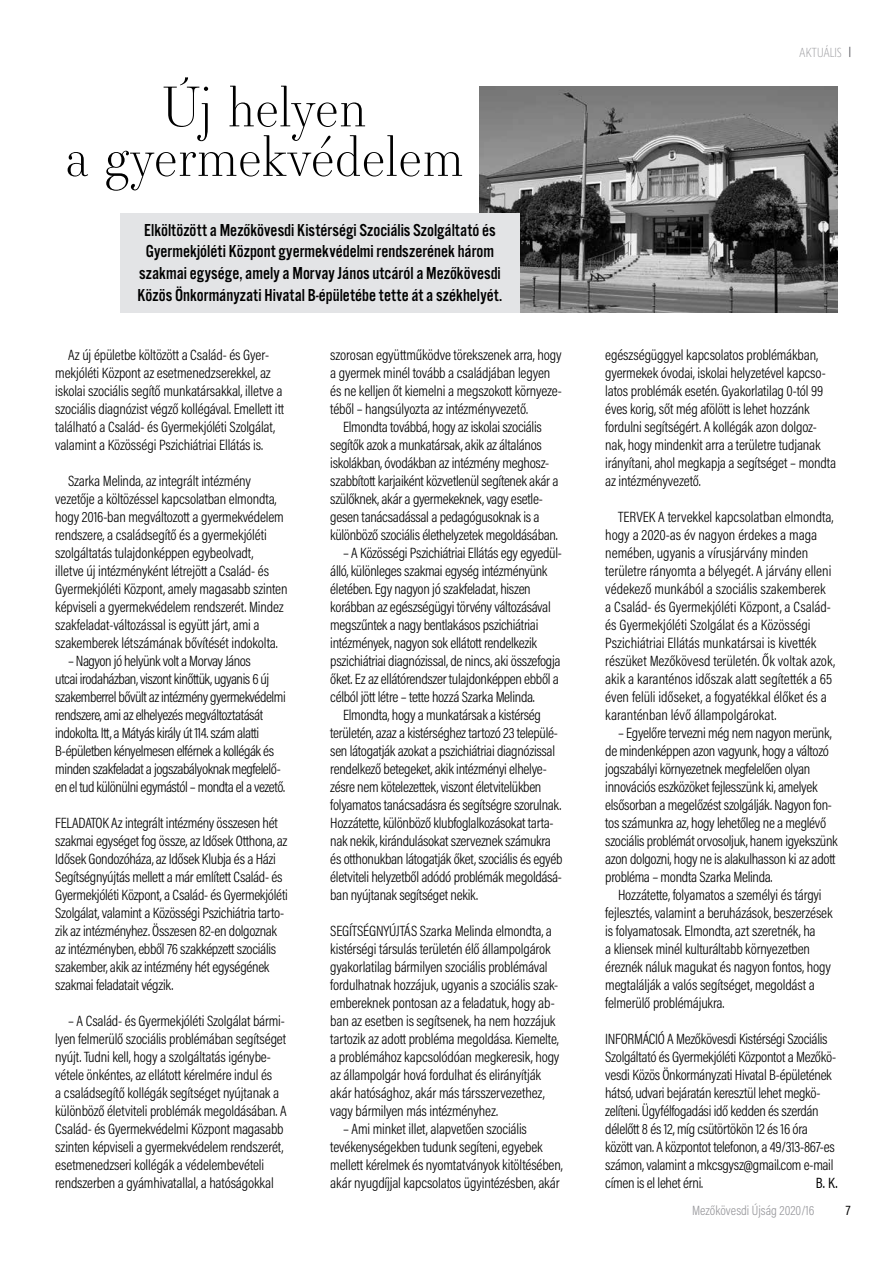
<style>
.page{position:relative;width:893px;height:1263px;background:#fff}
.page>*{position:absolute;margin:0;border:0;box-sizing:border-box;transform-origin:0 0}
.t1{font:300 54px/49.5px "Essonnes Display";color:#000;text-align:center}
.t2{font:18px/21.6px "Alternate Got No 3 D";color:#000;text-align:center}
.t3{font:300 15px/18px "Acumin Pro Cond";letter-spacing:-.015em;color:#000}
.t4{font:15px "Acumin Pro Cond";color:#000}
.t5{font:300 13.5px "Acumin Pro Cond";color:#98989c}
.t6{font:200 13.5px "Ingra Cd";letter-spacing:-.03em;color:#98989c}
.t7{font:13.5px "Acumin Pro Cond";color:#000}
</style>
<div class="page">
<img style="left:480px;top:86px;width:358px;height:226px">
<div style="left:120px;top:213px;width:400px;height:100px;background:#e3e4e6"></div>
<h1 class="t1" style="left:65px;top:80px;width:400px">Új helyen<br>a gyermekvédelem</h1>
<p class="t2" style="left:138px;top:219px;width:366px">Elköltözött a Mezőkövesdi Kistérségi Szociális Szolgáltató és Gyermekjóléti Központ gyermekvédelmi rendszerének három szakmai egysége, amely a Morvay János utcáról a Mezőkövesdi Közös Önkormányzati Hivatal B-épületébe tette át a székhelyét.</p>
<p class="t3" style="left:55px;top:346px;width:230px;text-indent:13px">Az új épületbe költözött a Család- és Gyer&shy;mekjóléti Központ az esetmenedzserekkel, az iskolai szociális segítő munkatársakkal, illetve a szociális diagnózist végző kollégával. Emellett itt található a Család- és Gyermekjóléti Szolgálat, valamint a Közösségi Pszichiátriai Ellátás is.</p>
<p class="t3" style="left:55px;top:472px;width:234px;text-indent:13px">Szarka Melinda, az integrált intézmény vezetője a költözéssel kapcsolatban elmondta, hogy 2016-ban megváltozott a gyermekvédelem rendszere, a családsegítő és a gyermekjóléti szolgáltatás tulajdonképpen egybeolvadt,<br>illetve új intézményként létrejött a Család- és Gyermekjóléti Központ, amely magasabb szinten képviseli a gyermekvédelem rendszerét. Mindez szakfeladat-változással is együtt járt, ami a szakemberek létszámának bővítését indokolta.</p>
<p class="t3" style="left:55px;top:652px;width:232px;text-indent:13px">– Nagyon jó helyünk volt a Morvay János<br>utcai irodaházban, viszont kinőttük, ugyanis 6 új szakemberrel bővült az intézmény gyermekvédelmi rendszere, ami az elhelyezés megváltoztatását indokolta. Itt, a Mátyás király út 114. szám alatti B-épületben kényelmesen elférnek a kollégák és minden szakfeladat a jogszabályoknak megfelelő&shy;en el tud különülni egymástól – mondta el a vezető.</p>
<p class="t3" style="left:55px;top:814px;width:234px">FELADATOK Az integrált intézmény összesen hét szakmai egységet fog össze, az Idősek Otthona, az Idősek Gondozóháza, az Idősek Klubja és a Házi Segítségnyújtás mellett a már említett Család- és Gyermekjóléti Központ, a Család- és Gyermekjóléti Szolgálat, valamint a Közösségi Pszichiátria tarto&shy;zik az intézményhez. Összesen 82-en dolgoznak az intézményben, ebből 76 szakképzett szociális szakember, akik az intézmény hét egységének szakmai feladatait végzik.</p>
<p class="t3" style="left:55px;top:1012px;width:233px;text-indent:13px">– A Család- és Gyermekjóléti Szolgálat bármi&shy;lyen felmerülő szociális problémában segítséget nyújt. Tudni kell, hogy a szolgáltatás igénybe&shy;vétele önkéntes, az ellátott kérelmére indul és<br>a családsegítő kollégák segítséget nyújtanak a különböző életviteli problémák megoldásában. A Család- és Gyermekvédelmi Központ magasabb szinten képviseli a gyermekvédelem rendszerét, esetmenedzseri kollégák a védelembevételi rendszerben a gyámhivatallal, a hatóságokkal</p>
<p class="t3" style="left:330px;top:346px;width:233px">szorosan együttműködve törekszenek arra, hogy a gyermek minél tovább a családjában legyen és ne kelljen őt kiemelni a megszokott környeze&shy;téből – hangsúlyozta az intézményvezető.</p>
<p class="t3" style="left:330px;top:418px;width:230px;text-indent:13px">Elmondta továbbá, hogy az iskolai szociális segítők azok a munkatársak, akik az általános iskolákban, óvodákban az intézmény meghos - szabbított karjaiként közvetlenül segítenek akár a szülőknek, akár a gyermekeknek, vagy esetle&shy;gesen tanácsadással a pedagógusoknak is a különböző szociális élethelyzetek megoldásában.</p>
<p class="t3" style="left:330px;top:544px;width:233px;text-indent:13px">– A Közösségi Pszichiátriai Ellátás egy egyedül&shy;álló, különleges szakmai egység intézményünk életében. Egy nagyon jó szakfeladat, hiszen korábban az egészségügyi törvény változásával megszűntek a nagy bentlakásos pszichiátriai intézmények, nagyon sok ellátott rendelkezik pszichiátriai diagnózissal, de nincs, aki összefogja őket. Ez az ellátórendszer tulajdonképpen ebből a célból jött létre – tette hozzá Szarka Melinda.</p>
<p class="t3" style="left:330px;top:706px;width:234px;text-indent:13px">Elmondta, hogy a munkatársak a kistérség területén, azaz a kistérséghez tartozó 23 települé&shy;sen látogatják azokat a pszichiátriai diagnózissal rendelkező betegeket, akik intézményi elhelye&shy;zésre nem kötelezettek, viszont életvitelükben folyamatos tanácsadásra és segítségre szorulnak.<br>Hozzátette, különböző klubfoglalkozásokat tarta&shy;nak nekik, kirándulásokat szerveznek számukra és otthonukban látogatják őket, szociális és egyéb életviteli helyzetből adódó problémák megoldásá&shy;ban nyújtanak segítséget nekik.</p>
<p class="t3" style="left:330px;top:922px;width:231px">SEGÍTSÉGNYÚJTÁS Szarka Melinda elmondta, a kistérségi társulás területén élő állampolgárok gyakorlatilag bármilyen szociális problémával fordulhatnak hozzájuk, ugyanis a szociális szak&shy;embereknek pontosan az a feladatuk, hogy ab&shy;ban az esetben is segítsenek, ha nem hozzájuk tartozik az adott probléma megoldása. Kiemelte, a problémához kapcsolódóan megkeresik, hogy az állampolgár hová fordulhat és elirányítják akár hatósághoz, akár más társszervezethez, vagy bármilyen más intézményhez.</p>
<p class="t3" style="left:330px;top:1120px;width:234px;text-indent:13px">– Ami minket illet, alapvetően szociális tevékenységekben tudunk segíteni, egyebek mellett kérelmek és nyomtatványok kitöltésében, akár nyugdíjjal kapcsolatos ügyintézésben, akár</p>
<p class="t6" style="left:799px;top:44px;width:44px">AKTUÁLIS</p>
<p class="t3" style="left:605px;top:346px;width:232px">egészségüggyel kapcsolatos problémákban, gyermekek óvodai, iskolai helyzetével kapcso&shy;latos problémák esetén. Gyakorlatilag 0-tól 99 éves korig, sőt még afölött is lehet hozzánk fordulni segítségért. A kollégák azon dolgoz&shy;nak, hogy mindenkit arra a területre tudjanak irányítani, ahol megkapja a segítséget – mondta az intézményvezető.</p>
<p class="t3" style="left:605px;top:508px;width:231px;text-indent:13px">TERVEK A tervekkel kapcsolatban elmondta, hogy a 2020-as év nagyon érdekes a maga nemében, ugyanis a vírusjárvány minden területre rányomta a bélyegét. A járvány elleni védekező munkából a szociális szakemberek a Család- és Gyermekjóléti Központ, a Család&shy;és Gyermekjóléti Szolgálat és a Közösségi Pszichiátriai Ellátás munkatársai is kivették részüket Mezőkövesd területén. Ők voltak azok, akik a karanténos időszak alatt segítették a 65 éven felüli időseket, a fogyatékkal élőket és a karanténban lévő állampolgárokat.</p>
<p class="t3" style="left:605px;top:724px;width:234px;text-indent:13px">– Egyelőre tervezni még nem nagyon merünk, de mindenképpen azon vagyunk, hogy a változó jogszabályi környezetnek megfelelően olyan innovációs eszközöket fejlesszünk ki, amelyek elsősorban a megelőzést szolgálják. Nagyon fon&shy;tos számunkra az, hogy lehetőleg ne a meglévő szociális problémát orvosoljuk, hanem igyekszünk azon dolgozni, hogy ne is alakulhasson ki az adott probléma – mondta Szarka Melinda.</p>
<p class="t3" style="left:605px;top:886px;width:229px;text-indent:13px">Hozzátette, folyamatos a személyi és tárgyi fejlesztés, valamint a beruházások, beszerzések is folyamatosak. Elmondta, azt szeretnék, ha<br>a kliensek minél kulturáltabb környezetben éreznék náluk magukat és nagyon fontos, hogy megtalálják a valós segítséget, megoldást a felmerülő problémájukra.</p>
<p class="t3" style="left:605px;top:1030px;width:232px">INFORMÁCIÓ A Mezőkövesdi Kistérségi Szociális Szolgáltató és Gyermekjóléti Központot a Mezőkö&shy;vesdi Közös Önkormányzati Hivatal B-épületének hátsó, udvari bejáratán keresztül lehet megkö&shy;zelíteni. Ügyfélfogadási idő kedden és szerdán délelőtt 8 és 12, míg csütörtökön 12 és 16 óra között van. A központot telefonon, a 49/313-867-es számon, valamint a mkcsgysz@gmail.com e-mail címen is el lehet érni.</p>
<p class="t4" style="left:816px;top:1173px;width:23px">B. K.</p>
<p class="t5" style="left:692px;top:1202px;width:124px">Mezőkövesdi Újság 2020/16</p>
<p class="t7" style="left:846px;top:1202px;width:6px">7</p>
</div>
